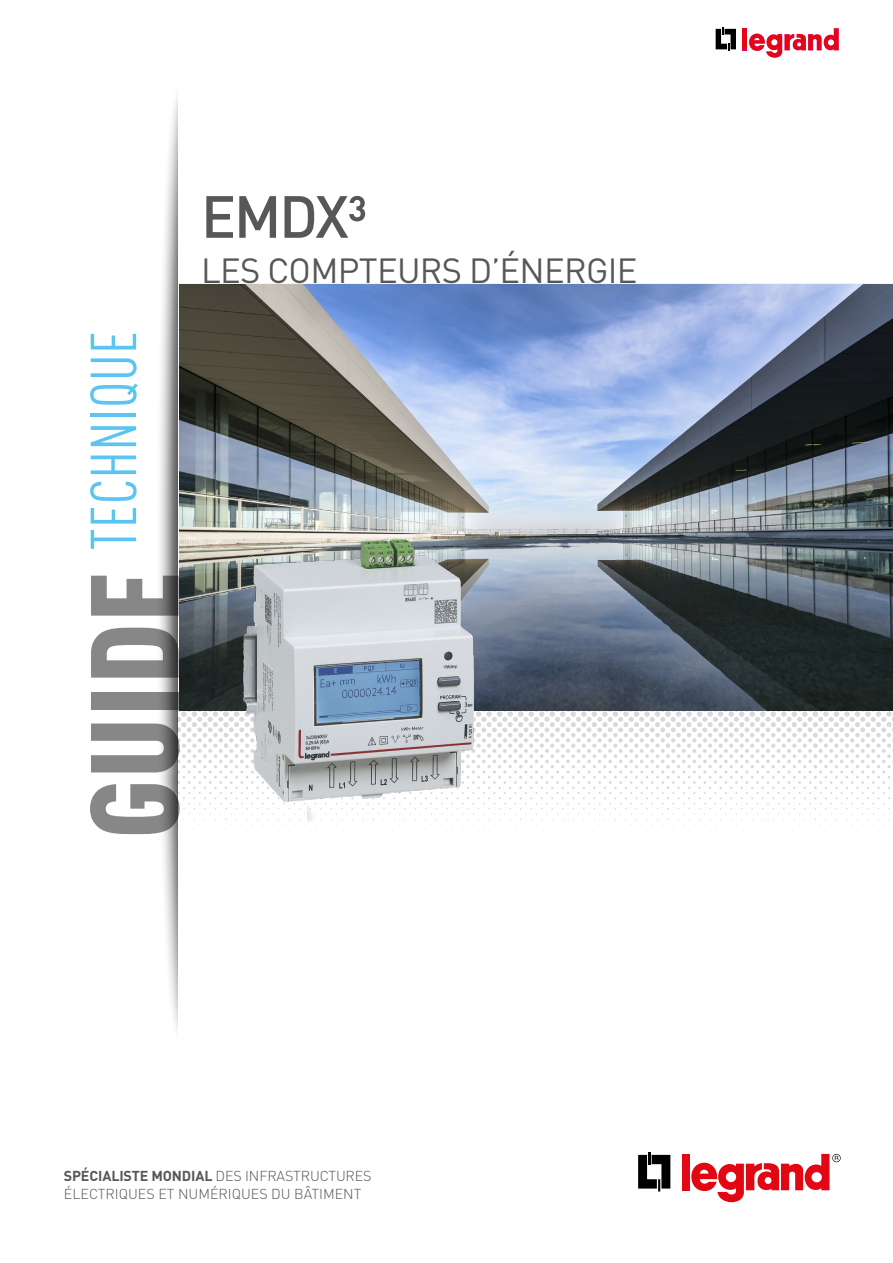
<style>
.page{position:relative;width:893px;height:1263px;background:#fff}
.page>*{position:absolute;margin:0;border:0;box-sizing:border-box;transform-origin:0 0}
.t1{font:condensed 63.9px "DIN Pro";letter-spacing:.01em;color:#5bc5f2}
.t2{font:500 58.5px "DIN Pro";letter-spacing:-.04em;color:#575756}
.t3{font:34.5px "DIN Pro";letter-spacing:-.02em;color:#575756}
.t4{font:300 14.25px/18px "DIN Pro";color:#575756}
.s1{font-weight:900;font-size:123px;color:#878787}
.s2{font-weight:700}
</style>
<div class="page">
<svg style="left:716px;top:27px;width:20px;height:24px"></svg>
<div style="left:742px;top:28px;width:5px;height:22px;background:#e30613"></div>
<svg style="left:749px;top:28px;width:90px;height:30px"></svg>
<div style="left:156px;top:74px;width:83px;height:979px;background:#000;opacity:.75"></div>
<div style="left:179px;top:0;width:128px;height:1263px;background:#fff"></div>
<svg style="left:156px;top:710px;width:737px;height:133px"></svg>
<svg style="left:638px;top:1152px;width:32px;height:39px"></svg>
<div style="left:682px;top:1154px;width:8px;height:36px;background:#e30613"></div>
<svg style="left:691px;top:1154px;width:150px;height:48px"></svg>
<img style="left:179px;top:285px;width:714px;height:425px">
<img style="left:227px;top:518px;width:263px;height:306px">
<h1 class="t1" style="left:77px;top:838px;width:509px;rotate:-90deg"><span class="s1">GUIDE</span> TECHNIQUE</h1>
<h2 class="t2" style="left:201px;top:177px;width:168px">EMDX³</h2>
<h3 class="t3" style="left:201px;top:247px;width:438px">LES COMPTEURS D’ÉNERGIE</h3>
<p class="t4" style="left:64px;top:1166px;width:309px"><span class="s2">SPÉCIALISTE MONDIAL</span> DES INFRASTRUCTURES<br>ÉLECTRIQUES ET NUMÉRIQUES DU BÂTIMENT</p>
</div>
